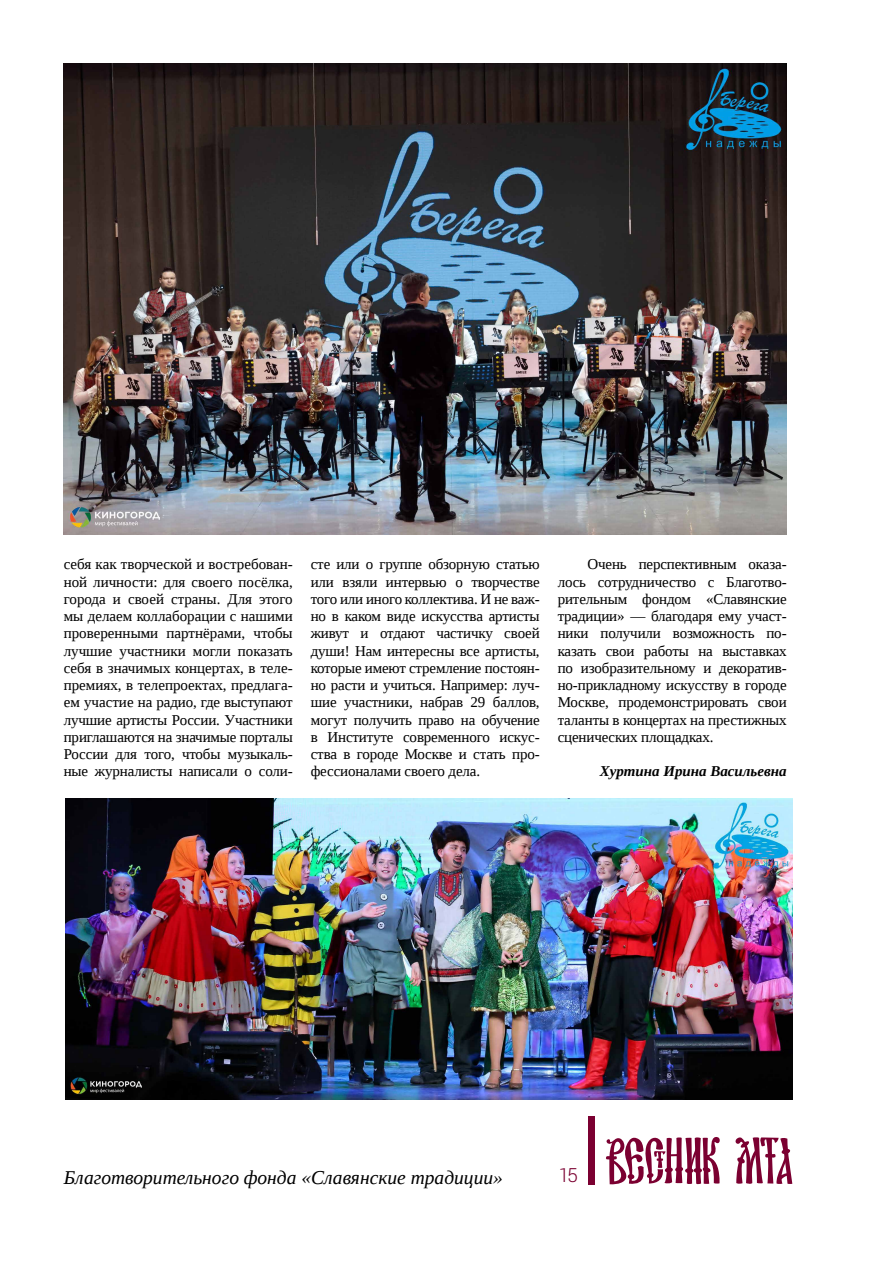
<style>
.page{position:relative;width:893px;height:1263px;background:#fff}
.page>*{position:absolute;margin:0;border:0;box-sizing:border-box;transform-origin:0 0}
.t1{font:italic 19.5px "Liberation Serif";color:#000}
.t2{font:300 19.5px "Roboto";color:#7b0031}
.t3{font:15px/17.2px "Liberation Serif";letter-spacing:-.01em;color:#000;text-align:justify}
.t4{font:italic 700 15px "Liberation Serif";color:#000}
</style>
<div class="page">
<div style="left:589px;top:1116px;width:6px;height:68px;background:#7b0031"></div>
<svg style="left:606px;top:1137px;width:114px;height:48px"></svg>
<svg style="left:735px;top:1137px;width:57px;height:47px"></svg>
<img style="left:64px;top:64px;width:723px;height:471px">
<img style="left:65px;top:799px;width:727px;height:300px">
<p class="t3" style="left:64px;top:556px;width:230px">себя как творческой и востребован&shy;ной личности: для своего посёлка, города и своей страны. Для этого мы делаем коллаборации с нашими проверенными партнёрами, чтобы лучшие участники могли показать себя в значимых концертах, в теле&shy;премиях, в телепроектах, предлага&shy;ем участие на радио, где выступают лучшие артисты России. Участники приглашаются на значимые порталы России для того, чтобы музыкаль&shy;ные журналисты написали о соли-</p>
<p class="t3" style="left:311px;top:556px;width:230px">сте или о группе обзорную статью или взяли интервью о творчестве того или иного коллектива. И не важ&shy;но в каком виде искусства артисты живут и отдают частичку своей души! Нам интересны все артисты, которые имеют стремление постоян&shy;но расти и учиться. Например: луч&shy;шие участники, набрав 29 баллов, могут получить право на обучение в Институте современного искус&shy;ства в городе Москве и стать про&shy;фессионалами своего дела.</p>
<p class="t3" style="left:558px;top:556px;width:230px;text-indent:30px">Очень перспективным оказа&shy;лось сотрудничество с Благотво&shy;рительным фондом «Славянские традиции» — благодаря ему участ&shy;ники получили возможность по&shy;казать свои работы на выставках по изобразительному и декоратив&shy;но-прикладному искусству в городе Москве, продемонстрировать свои таланты в концертах на престижных сценических площадках.</p>
<p class="t4" style="left:600px;top:762px;width:188px">Хуртина Ирина Васильевна</p>
<h1 class="t1" style="left:64px;top:1164px;width:441px">Благотворительного фонда «Славянские традиции»</h1>
<h1 class="t2" style="left:558px;top:1161px;width:21px">15</h1>
</div>
